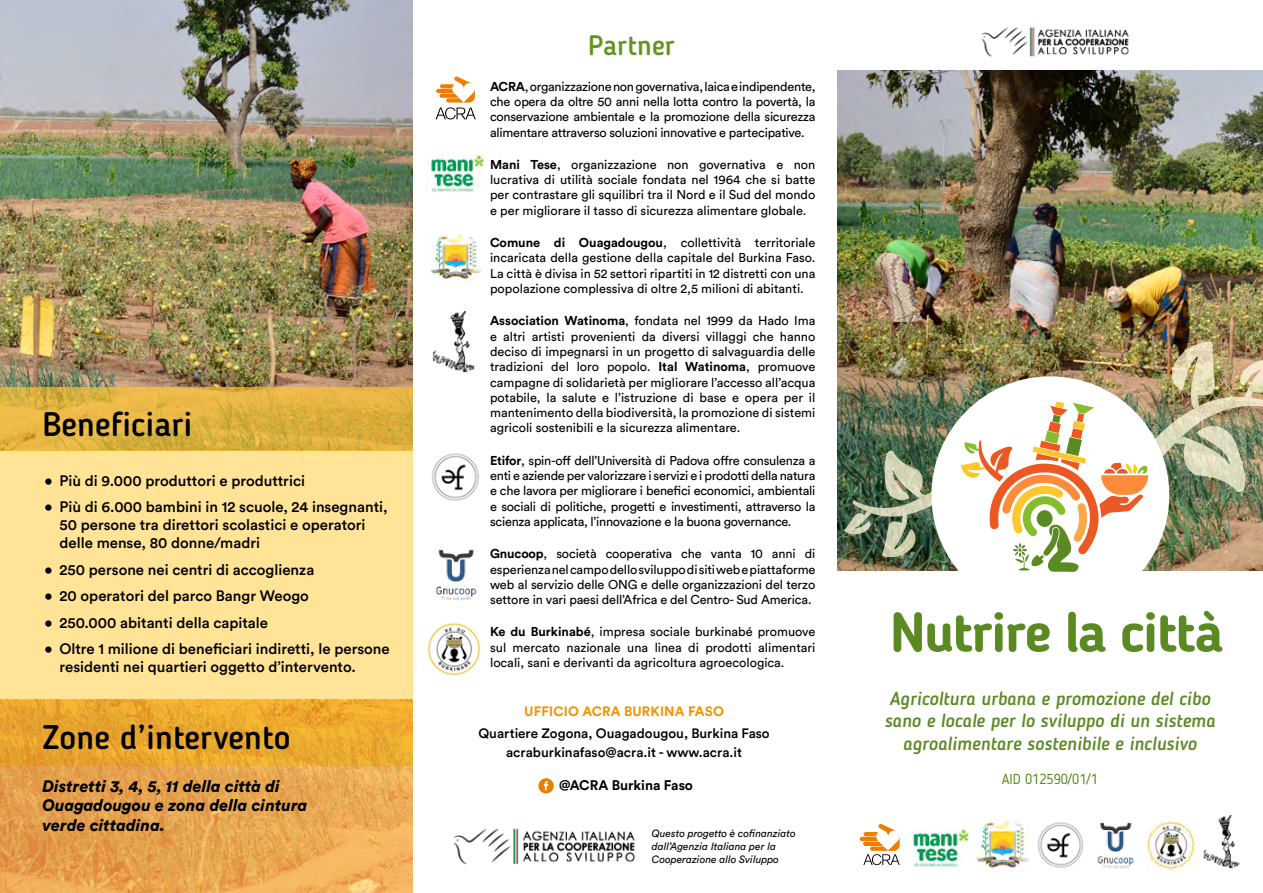
<style>
.page{position:relative;width:1263px;height:893px;background:#fff}
.page>*{position:absolute;margin:0;border:0;box-sizing:border-box;transform-origin:0 0}
.t1{font:700 55.2px "Blogger Sans";letter-spacing:-.03em;color:#5b8a22}
.t2{font:500 33.9px "Blogger Sans";color:#000}
.t3{font:500 28.05px "Blogger Sans";color:#649420}
.t4{font:italic 500 18.75px/22.4px "Blogger Sans";color:#5b8a22;text-align:center}
.t5{font:italic 900 16.5px/19.8px "Circular Std";color:#000}
.t6{font:500 15px/18px "Circular Std";color:#000}
.t7{font:14.25px "Blogger Sans";color:#5b8a22}
.t8{font:700 13.8px "Circular Std";color:#000}
.t9{font:500 13.5px/18.6px "Circular Std";color:#000;text-align:center}
.t10{font:700 13.5px "Circular Std";letter-spacing:.01em;color:#f39200}
.t11{font:12.75px/15.3px "Circular Std";letter-spacing:-.005em;color:#000;text-align:justify}
.t12{font:italic 10.5px/12.6px "Circular Std";color:#000}
.s1{font-weight:700}
</style>
<div class="page">
<img style="left:838px;top:70px;width:425px;height:501px">
<img style="left:1037px;top:822px;width:47px;height:46px">
<img style="left:1097px;top:822px;width:37px;height:47px">
<img style="left:1146px;top:820px;width:49px;height:49px">
<img style="left:976px;top:820px;width:52px;height:49px">
<img style="left:912px;top:828px;width:58px;height:39px">
<img style="left:1203px;top:816px;width:37px;height:53px">
<svg style="left:860px;top:824px;width:40px;height:41px"></svg>
<img style="left:0;top:0;width:412px;height:387px">
<div style="left:0;top:450px;width:412px;height:250px;background:#ffe396"></div>
<img style="left:981px;top:27px;width:148px;height:30px">
<svg style="left:0;top:700px;width:412px;height:193px"></svg>
<svg style="left:538px;top:778px;width:16px;height:15px"></svg>
<svg style="left:544px;top:781px;width:4px;height:9px"></svg>
<img style="left:453px;top:828px;width:182px;height:37px">
<svg style="left:0;top:387px;width:412px;height:63px"></svg>
<div style="left:931px;top:376px;width:238px;height:238px;background:#fff;border-radius:50%"></div>
<img style="left:843px;top:443px;width:98px;height:115px">
<img style="left:960px;top:340px;width:303px;height:232px">
<img style="left:426px;top:154px;width:59px;height:37px">
<img style="left:431px;top:233px;width:50px;height:47px">
<img style="left:431px;top:453px;width:49px;height:48px">
<img style="left:435px;top:549px;width:42px;height:52px">
<img style="left:427px;top:623px;width:54px;height:53px">
<img style="left:433px;top:311px;width:42px;height:62px">
<svg style="left:436px;top:76px;width:40px;height:43px"></svg>
<h2 class="t2" style="left:43px;top:404px;width:152px">Beneficiari</h2>
<p class="t6" style="left:45px;top:471px;width:262px">• Più di 9.000 produttori e produttrici</p>
<p class="t6" style="left:60px;top:498px;width:330px;text-indent:-15px">• Più di 6.000 bambini in 12 scuole, 24 insegnanti,<br>50 persone tra direttori scolastici e operatori delle mense, 80 donne/madri</p>
<p class="t6" style="left:45px;top:560px;width:271px">• 250 persone nei centri di accoglienza</p>
<p class="t6" style="left:45px;top:587px;width:266px">• 20 operatori del parco Bangr Weogo</p>
<p class="t6" style="left:45px;top:613px;width:225px">• 250.000 abitanti della capitale</p>
<p class="t6" style="left:60px;top:640px;width:332px;text-indent:-15px">• Oltre 1 milione di beneficiari indiretti, le persone residenti nei quartieri oggetto d’intervento.</p>
<h2 class="t2" style="left:43px;top:717px;width:250px">Zone d’intervento</h2>
<p class="t5" style="left:43px;top:775px;width:267px">Distretti 3, 4, 5, 11 della città di<br>Ouagadougou e zona della cintura verde cittadina.</p>
<h3 class="t3" style="left:588px;top:28px;width:88px">Partner</h3>
<p class="t11" style="left:490px;top:78px;width:327px"><span class="s1">ACRA</span>, organizzazione non governativa, laica e indipendente, che opera da oltre 50 anni nella lotta contro la povertà, la conservazione ambientale e la promozione della sicurezza alimentare attraverso soluzioni innovative e partecipative.</p>
<p class="t11" style="left:490px;top:157px;width:327px"><span class="s1">Mani Tese</span>, organizzazione non governativa e non lucrativa di utilità sociale fondata nel 1964 che si batte per contrastare gli squilibri tra il Nord e il Sud del mondo e per migliorare il tasso di sicurezza alimentare globale.</p>
<p class="t11" style="left:490px;top:235px;width:327px"><span class="s1">Comune di Ouagadougou</span>, collettività territoriale incaricata della gestione della capitale del Burkina Faso.<br>La città è divisa in 52 settori ripartiti in 12 distretti con una popolazione complessiva di oltre 2,5 milioni di abitanti.</p>
<p class="t11" style="left:490px;top:313px;width:327px"><span class="s1">Association Watinoma</span>, fondata nel 1999 da Hado Ima e altri artisti provenienti da diversi villaggi che hanno deciso di impegnarsi in un progetto di salvaguardia delle tradizioni del loro popolo. <span class="s1">Ital Watinoma</span>, promuove campagne di solidarietà per migliorare l’accesso all’acqua potabile, la salute e l’istruzione di base e opera per il mantenimento della biodiversità, la promozione di sistemi agricoli sostenibili e la sicurezza alimentare.</p>
<p class="t11" style="left:490px;top:452px;width:327px"><span class="s1">Etifor</span>, spin-off dell’Università di Padova offre consulenza a enti e aziende per valorizzare i servizi e i prodotti della natura e che lavora per migliorare i benefici economici, ambientali e sociali di politiche, progetti e investimenti, attraverso la scienza applicata, l’innovazione e la buona governance.</p>
<p class="t11" style="left:490px;top:546px;width:327px"><span class="s1">Gnucoop</span>, società cooperativa che vanta 10 anni di esperienza nel campo dello sviluppo di siti web e piattaforme web al servizio delle ONG e delle organizzazioni del terzo settore in vari paesi dell’Africa e del Centro- Sud America.</p>
<p class="t11" style="left:490px;top:624px;width:327px"><span class="s1">Ke du Burkinabé</span>, impresa sociale burkinabé promuove sul mercato nazionale una linea di prodotti alimentari locali, sani e derivanti da agricoltura agroecologica.</p>
<p class="t10" style="left:524px;top:702px;width:201px">ufficio ACRA burkina faso</p>
<p class="t9" style="left:478px;top:724px;width:293px">Quartiere Zogona, Ouagadougou, Burkina Faso acraburkinafaso@acra.it - www.acra.it</p>
<p class="t8" style="left:559px;top:777px;width:136px">@ACRA Burkina Faso</p>
<p class="t12" style="left:652px;top:827px;width:145px">Questo progetto è cofinanziato dall’Agenzia Italiana per la<br>Cooperazione allo Sviluppo</p>
<h1 class="t1" style="left:890px;top:599px;width:335px">Nutrire la città</h1>
<h3 class="t4" style="left:884px;top:687px;width:332px">Agricoltura urbana e promozione del cibo sano e locale per lo sviluppo di un sistema agroalimentare sostenibile e inclusivo</h3>
<p class="t7" style="left:1002px;top:770px;width:98px">AID 012590/01/1</p>
</div>
